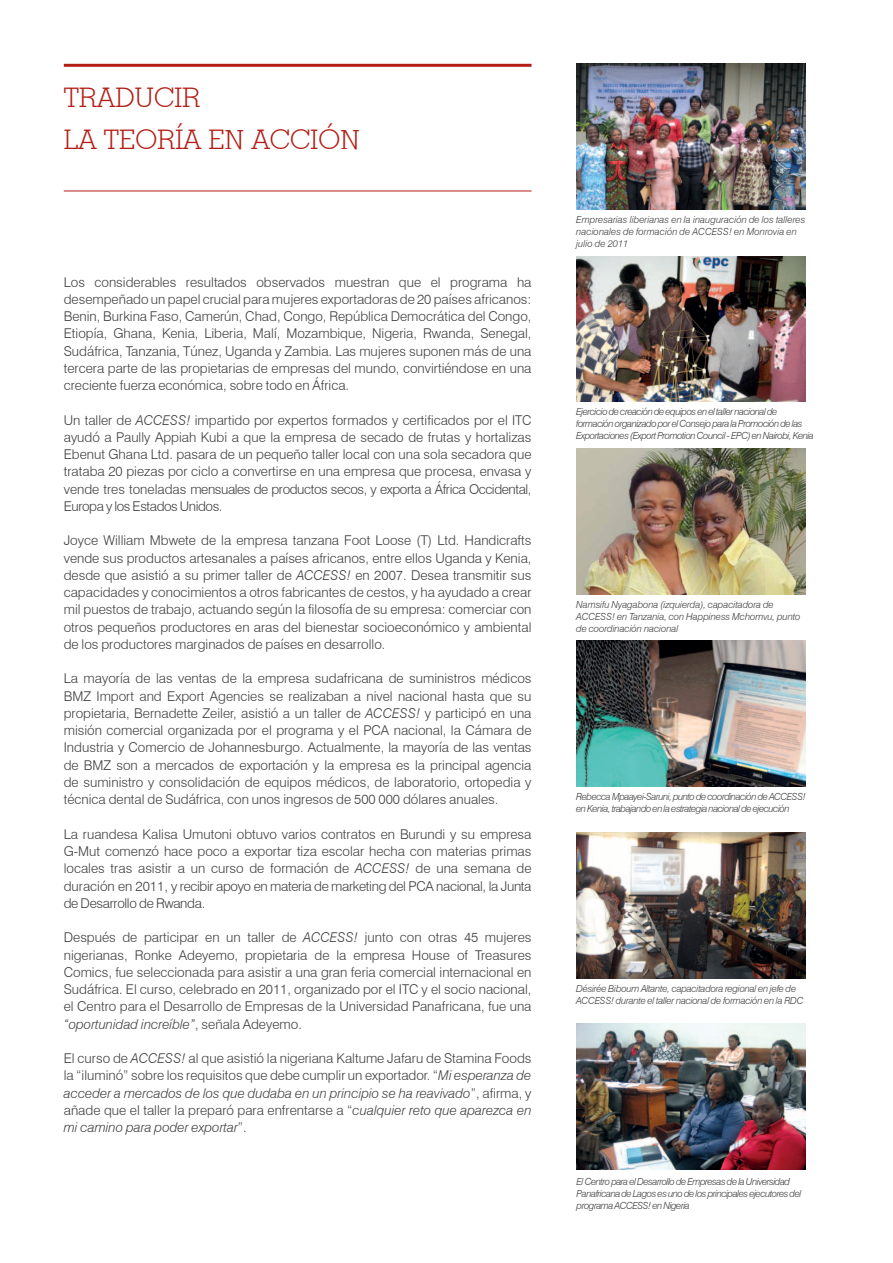
<style>
.page{position:relative;width:893px;height:1263px;background:#fff}
.page>*{position:absolute;margin:0;border:0;box-sizing:border-box;transform-origin:0 0}
.Titles{font:300 27px "Geometric Slab 703 BT";letter-spacing:.01em;color:#b41d15}
.text{font:300 13.5px/17.2px "Swiss 721 BT";color:#3e3e3f;text-align:justify}
.captions{font:italic 300 9.75px/12px "Swiss 721 BT";letter-spacing:-.05em;color:#3e3e3f}
.captions-2{font:italic 300 9.75px/12px "Swiss 721 BT";letter-spacing:-.01em;color:#3e3e3f}
.captions-3{font:italic 300 9.75px/12px "Swiss 721 BT";color:#3e3e3f}
.captions-4{font:italic 300 9.75px/12px "Swiss 721 BT";letter-spacing:-.025em;color:#3e3e3f}
.s1{font-style:italic}
</style>
<div class="page">
<hr style="left:64px;top:64px;width:467px;height:3px;background:#b41d15">
<hr style="left:64px;top:191px;width:467px;height:1px;background:#b41d15">
<img style="left:576px;top:448px;width:230px;height:146px">
<img style="left:576px;top:640px;width:230px;height:146px">
<img style="left:576px;top:1023px;width:230px;height:146px">
<img style="left:576px;top:64px;width:230px;height:146px">
<img style="left:576px;top:256px;width:230px;height:146px">
<img style="left:576px;top:833px;width:230px;height:145px">
<p class="Titles" style="left:64px;top:81px;width:138px">TRADUCIR</p>
<p class="Titles" style="left:64px;top:123px;width:298px">LA TEORÍA EN ACCIÓN</p>
<p class="text" style="left:64px;top:273px;width:469px">Los considerables resultados observados muestran que el programa ha desempeñado un papel crucial para mujeres exportadoras de 20 países africanos:<br>Benin, Burkina Faso, Camerún, Chad, Congo, República Democrática del Congo, Etiopía, Ghana, Kenia, Liberia, Malí, Mozambique, Nigeria, Rwanda, Senegal, Sudáfrica, Tanzania, Túnez, Uganda y Zambia. Las mujeres suponen más de una tercera parte de las propietarias de empresas del mundo, convirtiéndose en una creciente fuerza económica, sobre todo en África.</p>
<p class="text" style="left:64px;top:411px;width:469px">Un taller de <span class="s1">ACCESS!</span> impartido por expertos formados y certificados por el ITC ayudó a Paully Appiah Kubi a que la empresa de secado de frutas y hortalizas Ebenut Ghana Ltd. pasara de un pequeño taller local con una sola secadora que trataba 20 piezas por ciclo a convertirse en una empresa que procesa, envasa y vende tres toneladas mensuales de productos secos, y exporta a África Occidental, Europa y los Estados Unidos.</p>
<p class="text" style="left:64px;top:532px;width:469px">Joyce William Mbwete de la empresa tanzana Foot Loose (T) Ltd. Handicrafts vende sus productos artesanales a países africanos, entre ellos Uganda y Kenia, desde que asistió a su primer taller de <span class="s1">ACCESS!</span> en 2007. Desea transmitir sus capacidades y conocimientos a otros fabricantes de cestos, y ha ayudado a crear mil puestos de trabajo, actuando según la filosofía de su empresa: comerciar con otros pequeños productores en aras del bienestar socioeconómico y ambiental de los productores marginados de países en desarrollo.</p>
<p class="text" style="left:64px;top:670px;width:469px">La mayoría de las ventas de la empresa sudafricana de suministros médicos BMZ Import and Export Agencies se realizaban a nivel nacional hasta que su propietaria, Bernadette Zeiler, asistió a un taller de <span class="s1">ACCESS!</span> y participó en una misión comercial organizada por el programa y el PCA nacional, la Cámara de Industria y Comercio de Johannesburgo. Actualmente, la mayoría de las ventas de BMZ son a mercados de exportación y la empresa es la principal agencia de suministro y consolidación de equipos médicos, de laboratorio, ortopedia y técnica dental de Sudáfrica, con unos ingresos de 500 000 dólares anuales.</p>
<p class="text" style="left:64px;top:825px;width:469px">La ruandesa Kalisa Umutoni obtuvo varios contratos en Burundi y su empresa G-Mut comenzó hace poco a exportar tiza escolar hecha con materias primas locales tras asistir a un curso de formación de <span class="s1">ACCESS!</span> de una semana de duración en 2011, y recibir apoyo en materia de marketing del PCA nacional, la Junta de Desarrollo de Rwanda.</p>
<p class="text" style="left:64px;top:929px;width:469px">Después de participar en un taller de <span class="s1">ACCESS!</span> junto con otras 45 mujeres nigerianas, Ronke Adeyemo, propietaria de la empresa House of Treasures Comics, fue seleccionada para asistir a una gran feria comercial internacional en Sudáfrica. El curso, celebrado en 2011, organizado por el ITC y el socio nacional, el Centro para el Desarrollo de Empresas de la Universidad Panafricana, fue una <span class="s1">“oportunidad increíble”</span>, señala Adeyemo.</p>
<p class="text" style="left:64px;top:1049px;width:469px">El curso de <span class="s1">ACCESS!</span> al que asistió la nigeriana Kaltume Jafaru de Stamina Foods la “iluminó” sobre los requisitos que debe cumplir un exportador. “<span class="s1">Mi esperanza de acceder a mercados de los que dudaba en un principio se ha reavivado</span>”, afirma, y añade que el taller la preparó para enfrentarse a “<span class="s1">cualquier reto que aparezca en mi camino para poder exportar</span>”.</p>
<p class="captions-3" style="left:576px;top:213px;width:231px">Empresarias liberianas en la inauguración de los talleres nacionales de formación de ACCESS! en Monrovia en julio de 2011</p>
<p class="captions" style="left:576px;top:406px;width:239px">Ejercicio de creación de equipos en el taller nacional de formación organizado por el Consejo para la Promoción de las<br>Exportaciones (Export Promotion Council - EPC) en Nairobi, Kenia</p>
<p class="captions-2" style="left:576px;top:598px;width:226px">Namsifu Nyagabona (izquierda), capacitadora de<br>ACCESS! en Tanzania, con Happiness Mchomvu, punto de coordinación nacional</p>
<p class="captions" style="left:576px;top:790px;width:231px">Rebecca Mpaayei-Saruni, punto de coordinación de ACCESS! en Kenia, trabajando en la estrategia nacional de ejecución</p>
<p class="captions-4" style="left:576px;top:982px;width:229px">Désirée Biboum Altante, capacitadora regional en jefe de<br>ACCESS! durante el taller nacional de formación en la RDC</p>
<p class="captions" style="left:577px;top:1175px;width:226px">El Centro para el Desarrollo de Empresas de la Universidad<br>Panafricana de Lagos es uno de los principales ejecutores del programa ACCESS! en Nigeria</p>
</div>
